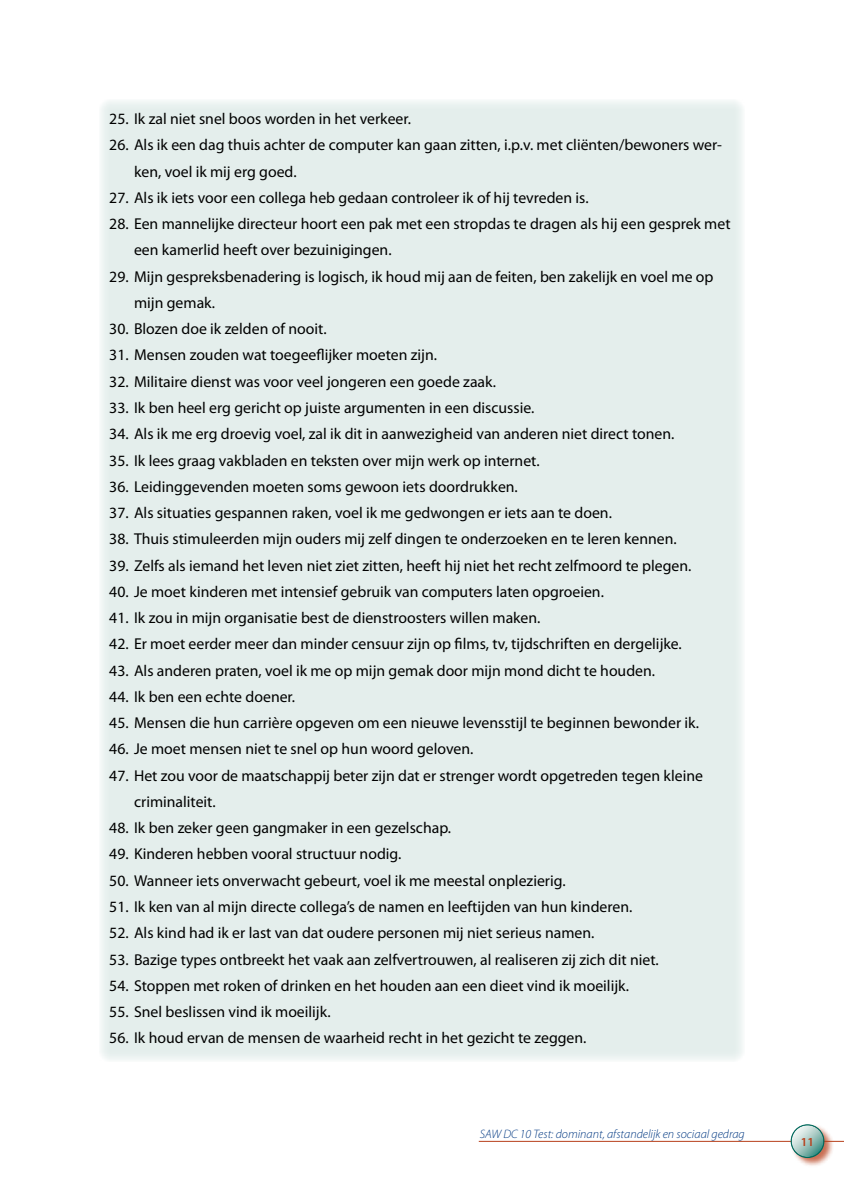
<style>
.page{position:relative;width:844px;height:1191px;background:#fff}
.page>*{position:absolute;margin:0;border:0;box-sizing:border-box;transform-origin:0 0}
.t1{font:15.75px/26.2px "Myriad Pro";color:#000}
.t2{font:italic 300 12.25px "Myriad Pro";color:#003882}
.t3{font:600 12.25px "Myriad Pro";color:#b7401b}
</style>
<div class="page">
<div style="left:99px;top:99px;width:645px;height:963px;background:#e4eeec"></div>
<hr style="left:478px;top:1141px;width:365px;height:1px;background:#b7401b">
<div style="left:790px;top:1124px;width:43px;height:43px;background:#b7401b;opacity:.75"></div>
<div style="left:791px;top:1124px;width:32px;height:33px;background:#b7401b;opacity:.75"></div>
<svg style="left:791px;top:1124px;width:32px;height:33px"></svg>
<div style="left:791px;top:1124px;width:32px;height:33px;border:1px solid #00685b;border-radius:50%"></div>
<div style="left:790px;top:1124px;width:33px;height:33px;border:1px solid #00685b;border-radius:50%"></div>
<p class="t1" style="left:109px;top:105px;width:303px">25. Ik zal niet snel boos worden in het verkeer.</p>
<p class="t1" style="left:134px;top:132px;width:589px;text-indent:-25px">26. Als ik een dag thuis achter de computer kan gaan zitten, i.p.v. met cliënten/bewoners wer&shy;ken, voel ik mij erg goed.</p>
<p class="t1" style="left:109px;top:184px;width:480px">27. Als ik iets voor een collega heb gedaan controleer ik of hij tevreden is.</p>
<p class="t1" style="left:134px;top:210px;width:598px;text-indent:-25px">28. Een mannelijke directeur hoort een pak met een stropdas te dragen als hij een gesprek met een kamerlid heeft over bezuinigingen.</p>
<p class="t1" style="left:134px;top:263px;width:581px;text-indent:-25px">29. Mijn gespreksbenadering is logisch, ik houd mij aan de feiten, ben zakelijk en voel me op mijn gemak.</p>
<p class="t1" style="left:109px;top:315px;width:219px">30. Blozen doe ik zelden of nooit.</p>
<p class="t1" style="left:109px;top:342px;width:329px">31. Mensen zouden wat toegeeflijker moeten zijn.</p>
<p class="t1" style="left:109px;top:368px;width:388px">32. Militaire dienst was voor veel jongeren een goede zaak.</p>
<p class="t1" style="left:109px;top:394px;width:426px">33. Ik ben heel erg gericht op juiste argumenten in een discussie.</p>
<p class="t1" style="left:109px;top:420px;width:566px">34. Als ik me erg droevig voel, zal ik dit in aanwezigheid van anderen niet direct tonen.</p>
<p class="t1" style="left:109px;top:447px;width:432px">35. Ik lees graag vakbladen en teksten over mijn werk op internet.</p>
<p class="t1" style="left:109px;top:473px;width:410px">36. Leidinggevenden moeten soms gewoon iets doordrukken.</p>
<p class="t1" style="left:109px;top:499px;width:504px">37. Als situaties gespannen raken, voel ik me gedwongen er iets aan te doen.</p>
<p class="t1" style="left:109px;top:525px;width:569px">38. Thuis stimuleerden mijn ouders mij zelf dingen te onderzoeken en te leren kennen.</p>
<p class="t1" style="left:109px;top:552px;width:583px">39. Zelfs als iemand het leven niet ziet zitten, heeft hij niet het recht zelfmoord te plegen.</p>
<p class="t1" style="left:109px;top:578px;width:496px">40. Je moet kinderen met intensief gebruik van computers laten opgroeien.</p>
<p class="t1" style="left:109px;top:604px;width:432px">41. Ik zou in mijn organisatie best de dienstroosters willen maken.</p>
<p class="t1" style="left:109px;top:630px;width:574px">42. Er moet eerder meer dan minder censuur zijn op films, tv, tijdschriften en dergelijke.</p>
<p class="t1" style="left:109px;top:657px;width:547px">43. Als anderen praten, voel ik me op mijn gemak door mijn mond dicht te houden.</p>
<p class="t1" style="left:109px;top:683px;width:187px">44. Ik ben een echte doener.</p>
<p class="t1" style="left:109px;top:709px;width:591px">45. Mensen die hun carrière opgeven om een nieuwe levensstijl te beginnen bewonder ik.</p>
<p class="t1" style="left:109px;top:735px;width:365px">46. Je moet mensen niet te snel op hun woord geloven.</p>
<p class="t1" style="left:134px;top:762px;width:570px;text-indent:-25px">47. Het zou voor de maatschappij beter zijn dat er strenger wordt opgetreden tegen kleine criminaliteit.</p>
<p class="t1" style="left:109px;top:814px;width:343px">48. Ik ben zeker geen gangmaker in een gezelschap.</p>
<p class="t1" style="left:109px;top:841px;width:293px">49. Kinderen hebben vooral structuur nodig.</p>
<p class="t1" style="left:109px;top:867px;width:458px">50. Wanneer iets onverwacht gebeurt, voel ik me meestal onplezierig.</p>
<p class="t1" style="left:109px;top:893px;width:524px">51. Ik ken van al mijn directe collega’s de namen en leeftijden van hun kinderen.</p>
<p class="t1" style="left:109px;top:919px;width:486px">52. Als kind had ik er last van dat oudere personen mij niet serieus namen.</p>
<p class="t1" style="left:109px;top:946px;width:551px">53. Bazige types ontbreekt het vaak aan zelfvertrouwen, al realiseren zij zich dit niet.</p>
<p class="t1" style="left:109px;top:972px;width:521px">54. Stoppen met roken of drinken en het houden aan een dieet vind ik moeilijk.</p>
<p class="t1" style="left:109px;top:998px;width:223px">55. Snel beslissen vind ik moeilijk.</p>
<p class="t1" style="left:109px;top:1024px;width:478px">56. Ik houd ervan de mensen de waarheid recht in het gezicht te zeggen.</p>
<p class="t2" style="left:479px;top:1127px;width:266px">SAW DC 10 Test: dominant, afstandelijk en sociaal gedrag</p>
<p class="t3" style="left:800px;top:1133px;width:15px">11</p>
</div>
